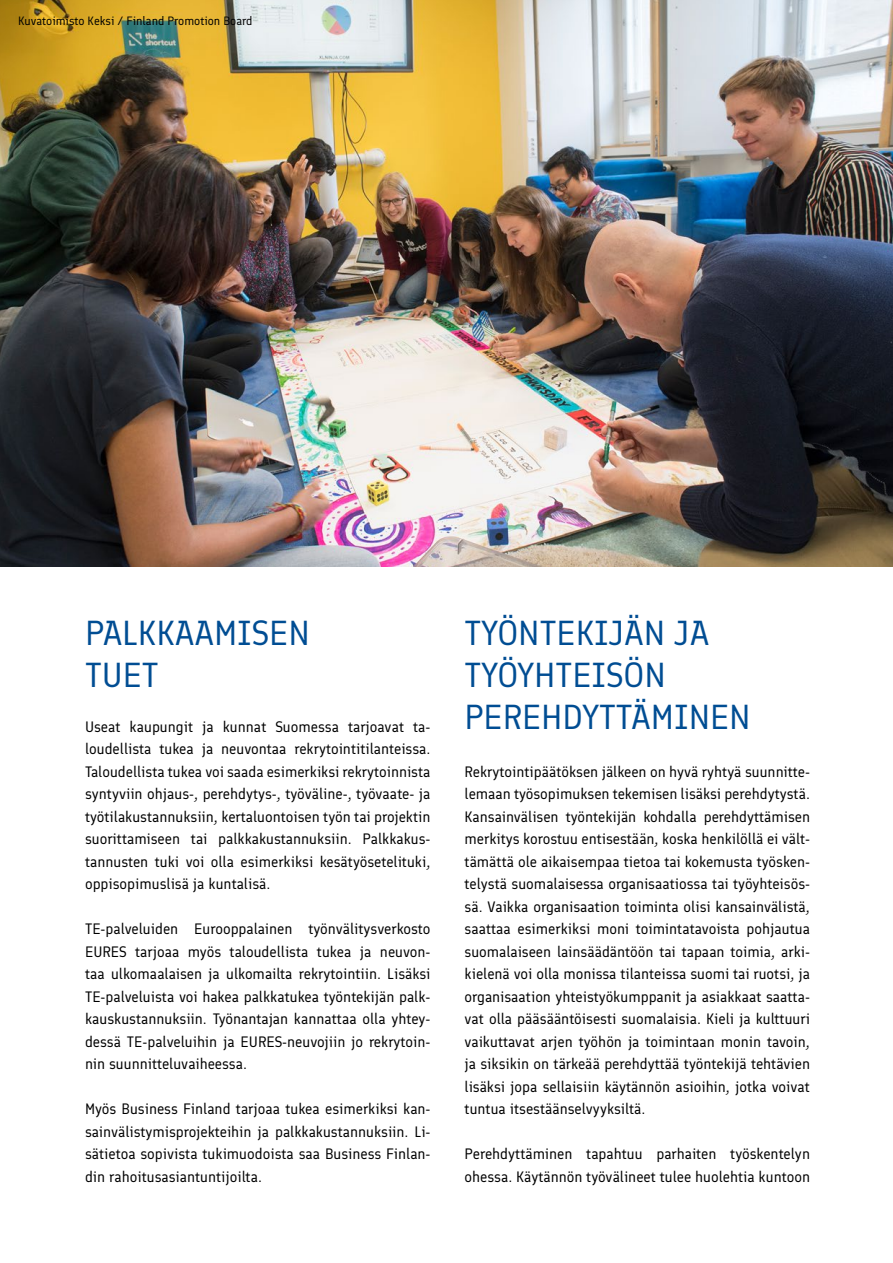
<style>
.page{position:relative;width:893px;height:1263px;background:#fff}
.page>*{position:absolute;margin:0;border:0;box-sizing:border-box;transform-origin:0 0}
.H2_sininen_copy{font:34.5px/42px "Finlandica";color:#004d93}
.Leipis{font:15px/22.5px "Finlandica";color:#000;text-align:justify}
.kuvateksti{font:12px "Finlandica";color:#000}
</style>
<div class="page">
<img style="left:0;top:0;width:893px;height:566px">
<p class="kuvateksti" style="left:18px;top:13px;width:236px">Kuvatoimisto Keksi / Finland Promotion Board</p>
<p class="H2_sininen_copy" style="left:85px;top:612px;width:226px">PALKKAAMISEN<br>TUET</p>
<p class="Leipis" style="left:85px;top:715px;width:347px">Useat kaupungit ja kunnat Suomessa tarjoavat ta&shy;loudellista tukea ja neuvontaa rekrytointitilanteissa.<br>Taloudellista tukea voi saada esimerkiksi rekrytoinnista syntyviin ohjaus-, perehdytys-, työväline-, työvaate- ja työtilakustannuksiin, kertaluontoisen työn tai projektin suorittamiseen tai palkkakustannuksiin. Palkkakus&shy;tannusten tuki voi olla esimerkiksi kesätyösetelituki, oppisopimuslisä ja kuntalisä.</p>
<p class="Leipis" style="left:85px;top:918px;width:347px">TE-palveluiden Eurooppalainen työnvälitysverkosto EURES tarjoaa myös taloudellista tukea ja neuvon&shy;taa ulkomaalaisen ja ulkomailta rekrytointiin. Lisäksi TE-palveluista voi hakea palkkatukea työntekijän palk&shy;kauskustannuksiin. Työnantajan kannattaa olla yhtey&shy;dessä TE-palveluihin ja EURES-neuvojiin jo rekrytoin&shy;nin suunnitteluvaiheessa.</p>
<p class="Leipis" style="left:85px;top:1098px;width:347px">Myös Business Finland tarjoaa tukea esimerkiksi kan&shy;sainvälistymisprojekteihin ja palkkakustannuksiin. Li&shy;sätietoa sopivista tukimuodoista saa Business Finlan&shy;din rahoitusasiantuntijoilta.</p>
<p class="H2_sininen_copy" style="left:465px;top:612px;width:246px">TYÖNTEKIJÄN JA</p>
<p class="H2_sininen_copy" style="left:465px;top:654px;width:288px">TYÖYHTEISÖN<br>PEREHDYTTÄMINEN</p>
<p class="Leipis" style="left:465px;top:760px;width:347px">Rekrytointipäätöksen jälkeen on hyvä ryhtyä suunnitte&shy;lemaan työsopimuksen tekemisen lisäksi perehdytystä.<br>Kansainvälisen työntekijän kohdalla perehdyttämisen merkitys korostuu entisestään, koska henkilöllä ei vält&shy;tämättä ole aikaisempaa tietoa tai kokemusta työsken&shy;telystä suomalaisessa organisaatiossa tai työyhteisös&shy;sä. Vaikka organisaation toiminta olisi kansainvälistä, saattaa esimerkiksi moni toimintatavoista pohjautua suomalaiseen lainsäädäntöön tai tapaan toimia, arki&shy;kielenä voi olla monissa tilanteissa suomi tai ruotsi, ja organisaation yhteistyökumppanit ja asiakkaat saatta&shy;vat olla pääsääntöisesti suomalaisia. Kieli ja kulttuuri vaikuttavat arjen työhön ja toimintaan monin tavoin, ja siksikin on tärkeää perehdyttää työntekijä tehtävien lisäksi jopa sellaisiin käytännön asioihin, jotka voivat tuntua itsestäänselvyyksiltä.</p>
<p class="Leipis" style="left:465px;top:1143px;width:347px">Perehdyttäminen tapahtuu parhaiten työskentelyn ohessa. Käytännön työvälineet tulee huolehtia kuntoon</p>
</div>
